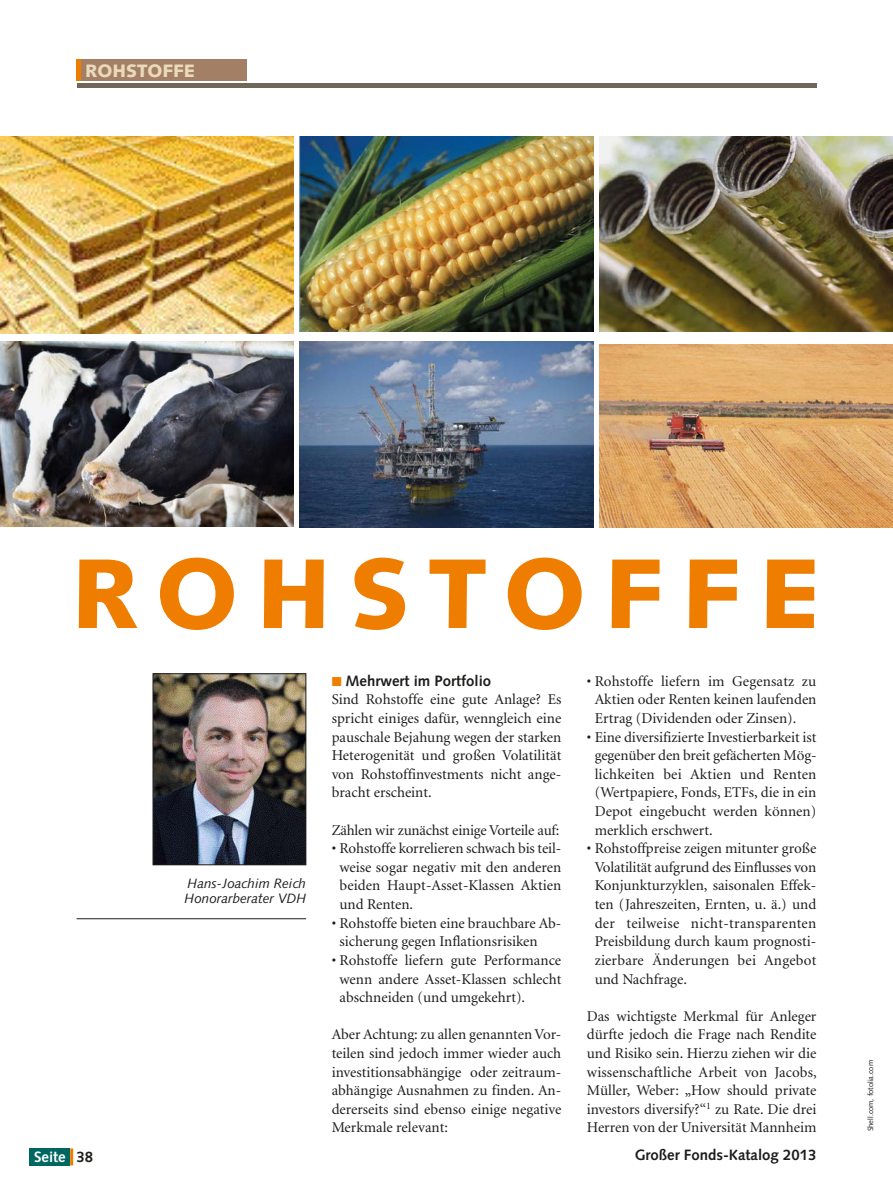
<style>
.page{position:relative;width:893px;height:1191px;background:#fff}
.page>*{position:absolute;margin:0;border:0;box-sizing:border-box;transform-origin:0 0}
.t1{font:900 98.85px "Syntax";letter-spacing:.185em;color:#ef7d00}
.t2{font:900 18px "Syntax";color:#ead9bb}
.t3{font:15px/18.6px "Minion";color:#1d1d1b;text-align:justify}
.t4{font:700 15px "Syntax";color:#1d1d1b}
.t5{font:700 15px "Syntax";color:#fff}
.t6{font:italic 13.5px/15px "Syntax";color:#1d1d1b}
.t7{font:7.5px "Syntax";color:#1d1d1b}
.s1{font-family:"BB Sonderzeichen";font-weight:400;color:#ef7d00}
.s2{color:#1d1d1b}
</style>
<div class="page">
<hr style="left:70px;top:1148px;width:3px;height:17px;background:#ef7d00">
<div style="left:30px;top:1148px;width:40px;height:17px;background:#006760"></div>
<img style="left:600px;top:344px;width:293px;height:183px">
<img style="left:0;top:136px;width:293px;height:198px">
<img style="left:300px;top:342px;width:293px;height:185px">
<img style="left:0;top:342px;width:293px;height:184px">
<img style="left:300px;top:136px;width:293px;height:196px">
<img style="left:600px;top:136px;width:293px;height:196px">
<hr style="left:77px;top:83px;width:739px;height:4px;background:#6f6759">
<div style="left:77px;top:60px;width:170px;height:21px;background:#a37f66"></div>
<hr style="left:77px;top:60px;width:4px;height:21px;background:#ef7d00">
<img style="left:155px;top:675px;width:149px;height:188px">
<div style="left:153px;top:673px;width:153px;height:192px;border:1px solid #1d1d1b"></div>
<hr style="left:77px;top:918px;width:229px;height:1px;background:#1d1d1b">
<p class="t2" style="left:85px;top:60px;width:111px">ROHSTOFFE</p>
<h1 class="t1" style="left:71px;top:535px;width:752px">ROHSTOFF E</h1>
<p class="t6" style="left:185px;top:875px;width:123px">Hans-Joachim Reich<br>Honorarberater VDH</p>
<p class="t4" style="left:332px;top:672px;width:161px"><span class="s1">K</span> Mehrwert im Portfolio</p>
<p class="t3" style="left:332px;top:691px;width:231px">Sind Rohstoffe eine gute Anlage? Es spricht einiges dafür, wenngleich eine pauschale Bejahung wegen der starken Heterogenität und großen Volatilität von Rohstoffinvestments nicht ange&shy;bracht erscheint.</p>
<p class="t3" style="left:332px;top:821px;width:229px">Zählen wir zunächst einige Vorteile auf:</p>
<p class="t3" style="left:340px;top:839px;width:223px;text-indent:-8px">• Rohstoffe korrelieren schwach bis teil&shy;weise sogar negativ mit den anderen beiden Haupt-Asset-Klassen Aktien und Renten.</p>
<p class="t3" style="left:340px;top:914px;width:223px;text-indent:-8px">• Rohstoffe bieten eine brauchbare Ab&shy;sicherung gegen Inflationsrisiken</p>
<p class="t3" style="left:340px;top:951px;width:223px;text-indent:-8px">• Rohstoffe liefern gute Performance wenn andere Asset-Klassen schlecht abschneiden (und umgekehrt).</p>
<p class="t3" style="left:332px;top:1025px;width:231px;text-align:left">Aber Achtung: zu allen genannten Vor&shy;teilen sind jedoch immer wieder auch investitionsabhängige oder zeitraum&shy;abhängige Ausnahmen zu finden. An&shy;dererseits sind ebenso einige negative Merkmale relevant:</p>
<p class="t3" style="left:595px;top:672px;width:223px;text-indent:-8px">• Rohstoffe liefern im Gegensatz zu Aktien oder Renten keinen laufenden Ertrag (Dividenden oder Zinsen).</p>
<p class="t3" style="left:595px;top:728px;width:223px;text-indent:-8px">• Eine diversifizierte Investierbarkeit ist gegenüber den breit gefächerten Mög&shy;lichkeiten bei Aktien und Renten (Wertpapiere, Fonds, ETFs, die in ein Depot eingebucht werden können) merklich erschwert.</p>
<p class="t3" style="left:595px;top:839px;width:223px;text-indent:-8px">• Rohstoffpreise zeigen mitunter große Volatilität aufgrund des Einflusses von Konjunkturzyklen, saisonalen Effek&shy;ten (Jahreszeiten, Ernten, u. ä.) und der teilweise nicht-transparenten Preisbildung durch kaum prognosti&shy;zierbare Änderungen bei Angebot und Nachfrage.</p>
<p class="t3" style="left:587px;top:1007px;width:232px">Das wichtigste Merkmal für Anleger dürfte jedoch die Frage nach Rendite und Risiko sein. Hierzu ziehen wir die wissenschaftliche Arbeit von Jacobs, Müller, Weber: „How should private investors diversify?“<sup>1</sup> zu Rate. Die drei Herren von der Universität Mannheim</p>
<p class="t5" style="left:34px;top:1148px;width:61px">Seite <span class="s2">38</span></p>
<p class="t4" style="left:635px;top:1146px;width:183px">Großer Fonds-Katalog 2013</p>
<p class="t7" style="left:866px;top:1131px;width:73px;rotate:-90deg">Shell.com, fotolia.com</p>
</div>
